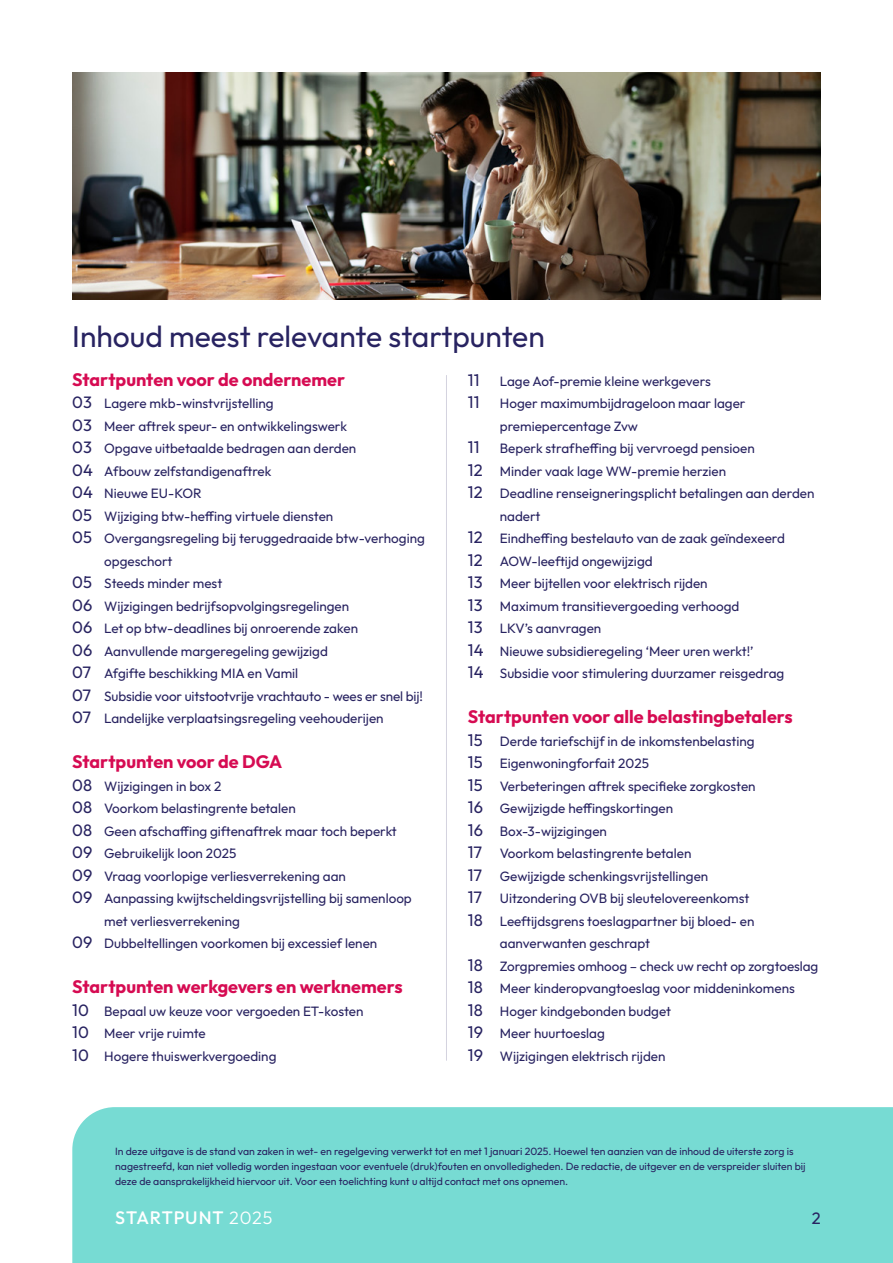
<style>
.page{position:relative;width:893px;height:1263px;background:#fff}
.page>*{position:absolute;margin:0;border:0;box-sizing:border-box;transform-origin:0 0}
.t1{font:30px "Outfit";color:#282361}
.t2{font:700 18px "Outfit";color:#d60b52}
.t3{font:500 18px "Outfit";letter-spacing:.04em;color:#fff}
.t4{font:16.5px "Outfit";color:#282361}
.t5{font:13.5px/22.5px "Outfit";color:#282361}
.t6{font:10.5px/14.9px "Outfit";color:#282361}
.s1{font-size:16.5px}
.s2{font-weight:300}
</style>
<div class="page">
<img style="left:72px;top:72px;width:749px;height:227px">
<hr style="left:446px;top:375px;width:1px;height:686px;background:#d4d3df">
<div style="left:72px;top:1107px;width:821px;height:156px;background:#77dbd3"></div>
<h1 class="t1" style="left:72px;top:317px;width:474px">Inhoud meest relevante startpunten</h1>
<h2 class="t2" style="left:72px;top:367px;width:274px">Startpunten voor de ondernemer</h2>
<p class="t5" style="left:72px;top:392px;width:203px"><span class="s1">03</span> Lagere mkb-winstvrijstelling</p>
<p class="t5" style="left:72px;top:415px;width:276px"><span class="s1">03</span> Meer aftrek speur- en ontwikkelingswerk</p>
<p class="t5" style="left:72px;top:437px;width:286px"><span class="s1">03</span> Opgave uitbetaalde bedragen aan derden</p>
<p class="t5" style="left:72px;top:460px;width:201px"><span class="s1">04</span> Afbouw zelfstandigenaftrek</p>
<p class="t5" style="left:72px;top:482px;width:131px"><span class="s1">04</span> Nieuwe EU-KOR</p>
<p class="t5" style="left:72px;top:505px;width:263px"><span class="s1">05</span> Wijziging btw-heffing virtuele diensten</p>
<p class="t5" style="left:72px;top:527px;width:354px"><span class="s1">05</span> Overgangsregeling bij teruggedraaide btw-verhoging</p>
<p class="t5" style="left:104px;top:550px;width:70px">opgeschort</p>
<p class="t5" style="left:72px;top:572px;width:152px"><span class="s1">05</span> Steeds minder mest</p>
<p class="t5" style="left:72px;top:595px;width:278px"><span class="s1">06</span> Wijzigingen bedrijfsopvolgingsregelingen</p>
<p class="t5" style="left:72px;top:617px;width:287px"><span class="s1">06</span> Let op btw-deadlines bij onroerende zaken</p>
<p class="t5" style="left:72px;top:640px;width:257px"><span class="s1">06</span> Aanvullende margeregeling gewijzigd</p>
<p class="t5" style="left:72px;top:662px;width:227px"><span class="s1">07</span> Afgifte beschikking MIA en Vamil</p>
<p class="t5" style="left:72px;top:685px;width:352px"><span class="s1">07</span> Subsidie voor uitstootvrije vrachtauto - wees er snel bij!</p>
<p class="t5" style="left:72px;top:707px;width:313px"><span class="s1">07</span> Landelijke verplaatsingsregeling veehouderijen</p>
<h2 class="t2" style="left:72px;top:750px;width:212px">Startpunten voor de DGA</h2>
<p class="t5" style="left:72px;top:775px;width:151px"><span class="s1">08</span> Wijzigingen in box 2</p>
<p class="t5" style="left:72px;top:797px;width:225px"><span class="s1">08</span> Voorkom belastingrente betalen</p>
<p class="t5" style="left:72px;top:820px;width:326px"><span class="s1">08</span> Geen afschaffing giftenaftrek maar toch beperkt</p>
<p class="t5" style="left:72px;top:842px;width:166px"><span class="s1">09</span> Gebruikelijk loon 2025</p>
<p class="t5" style="left:72px;top:865px;width:275px"><span class="s1">09</span> Vraag voorlopige verliesverrekening aan</p>
<p class="t5" style="left:72px;top:887px;width:341px"><span class="s1">09</span> Aanpassing kwijtscheldingsvrijstelling bij samenloop</p>
<p class="t5" style="left:104px;top:910px;width:137px">met verliesverrekening</p>
<p class="t5" style="left:72px;top:932px;width:307px"><span class="s1">09</span> Dubbeltellingen voorkomen bij excessief lenen</p>
<h2 class="t2" style="left:72px;top:975px;width:332px">Startpunten werkgevers en werknemers</h2>
<p class="t5" style="left:72px;top:1000px;width:293px"><span class="s1">10</span> Bepaal uw keuze voor vergoeden ET-kosten<br><span class="s1">10</span> Meer vrije ruimte<br><span class="s1">10</span> Hogere thuiswerkvergoeding</p>
<p class="t5" style="left:468px;top:370px;width:244px"><span class="s1">11</span> Lage Aof-premie kleine werkgevers</p>
<p class="t5" style="left:468px;top:392px;width:279px"><span class="s1">11</span> Hoger maximumbijdrageloon maar lager</p>
<p class="t5" style="left:500px;top:415px;width:140px">premiepercentage Zvw</p>
<p class="t5" style="left:468px;top:437px;width:288px"><span class="s1">11</span> Beperk strafheffing bij vervroegd pensioen</p>
<p class="t5" style="left:468px;top:460px;width:260px"><span class="s1">12</span> Minder vaak lage WW-premie herzien</p>
<p class="t5" style="left:468px;top:482px;width:348px"><span class="s1">12</span> Deadline renseigneringsplicht betalingen aan derden</p>
<p class="t5" style="left:500px;top:505px;width:42px">nadert</p>
<p class="t5" style="left:468px;top:527px;width:318px"><span class="s1">12</span> Eindheffing bestelauto van de zaak geïndexeerd</p>
<p class="t5" style="left:468px;top:550px;width:186px"><span class="s1">12</span> AOW-leeftijd ongewijzigd</p>
<p class="t5" style="left:468px;top:572px;width:241px"><span class="s1">13</span> Meer bijtellen voor elektrisch rijden</p>
<p class="t5" style="left:468px;top:595px;width:273px"><span class="s1">13</span> Maximum transitievergoeding verhoogd</p>
<p class="t5" style="left:468px;top:617px;width:135px"><span class="s1">13</span> LKV’s aanvragen</p>
<p class="t5" style="left:468px;top:640px;width:287px"><span class="s1">14</span> Nieuwe subsidieregeling ‘Meer uren werkt!’</p>
<p class="t5" style="left:468px;top:662px;width:318px"><span class="s1">14</span> Subsidie voor stimulering duurzamer reisgedrag</p>
<h2 class="t2" style="left:468px;top:705px;width:326px">Startpunten voor alle belastingbetalers</h2>
<p class="t5" style="left:468px;top:730px;width:288px"><span class="s1">15</span> Derde tariefschijf in de inkomstenbelasting</p>
<p class="t5" style="left:468px;top:752px;width:183px"><span class="s1">15</span> Eigenwoningforfait 2025</p>
<p class="t5" style="left:468px;top:775px;width:289px"><span class="s1">15</span> Verbeteringen aftrek specifieke zorgkosten</p>
<p class="t5" style="left:468px;top:797px;width:207px"><span class="s1">16</span> Gewijzigde heffingskortingen</p>
<p class="t5" style="left:468px;top:820px;width:141px"><span class="s1">16</span> Box-3-wijzigingen</p>
<p class="t5" style="left:468px;top:842px;width:225px"><span class="s1">17</span> Voorkom belastingrente betalen</p>
<p class="t5" style="left:468px;top:865px;width:242px"><span class="s1">17</span> Gewijzigde schenkingsvrijstellingen</p>
<p class="t5" style="left:468px;top:887px;width:283px"><span class="s1">17</span> Uitzondering OVB bij sleutelovereenkomst</p>
<p class="t5" style="left:468px;top:910px;width:288px"><span class="s1">18</span> Leeftijdsgrens toeslagpartner bij bloed- en</p>
<p class="t5" style="left:500px;top:932px;width:152px">aanverwanten geschrapt</p>
<p class="t5" style="left:468px;top:955px;width:352px"><span class="s1">18</span> Zorgpremies omhoog – check uw recht op zorgtoeslag</p>
<p class="t5" style="left:468px;top:977px;width:328px"><span class="s1">18</span> Meer kinderopvangtoeslag voor middeninkomens</p>
<p class="t5" style="left:468px;top:1000px;width:205px"><span class="s1">18</span> Hoger kindgebonden budget</p>
<p class="t5" style="left:468px;top:1022px;width:138px"><span class="s1">19</span> Meer huurtoeslag</p>
<p class="t5" style="left:468px;top:1045px;width:199px"><span class="s1">19</span> Wijzigingen elektrisch rijden</p>
<p class="t6" style="left:115px;top:1144px;width:692px">In deze uitgave is de stand van zaken in wet- en regelgeving verwerkt tot en met 1 januari 2025. Hoewel ten aanzien van de inhoud de uiterste zorg is nagestreefd, kan niet volledig worden ingestaan voor eventuele (druk)fouten en onvolledigheden. De redactie, de uitgever en de verspreider sluiten bij deze de aansprakelijkheid hiervoor uit. Voor een toelichting kunt u altijd contact met ons opnemen.</p>
<h2 class="t3" style="left:115px;top:1206px;width:159px">STARTPUNT <span class="s2">2025</span></h2>
<p class="t4" style="left:812px;top:1208px;width:10px">2</p>
</div>
